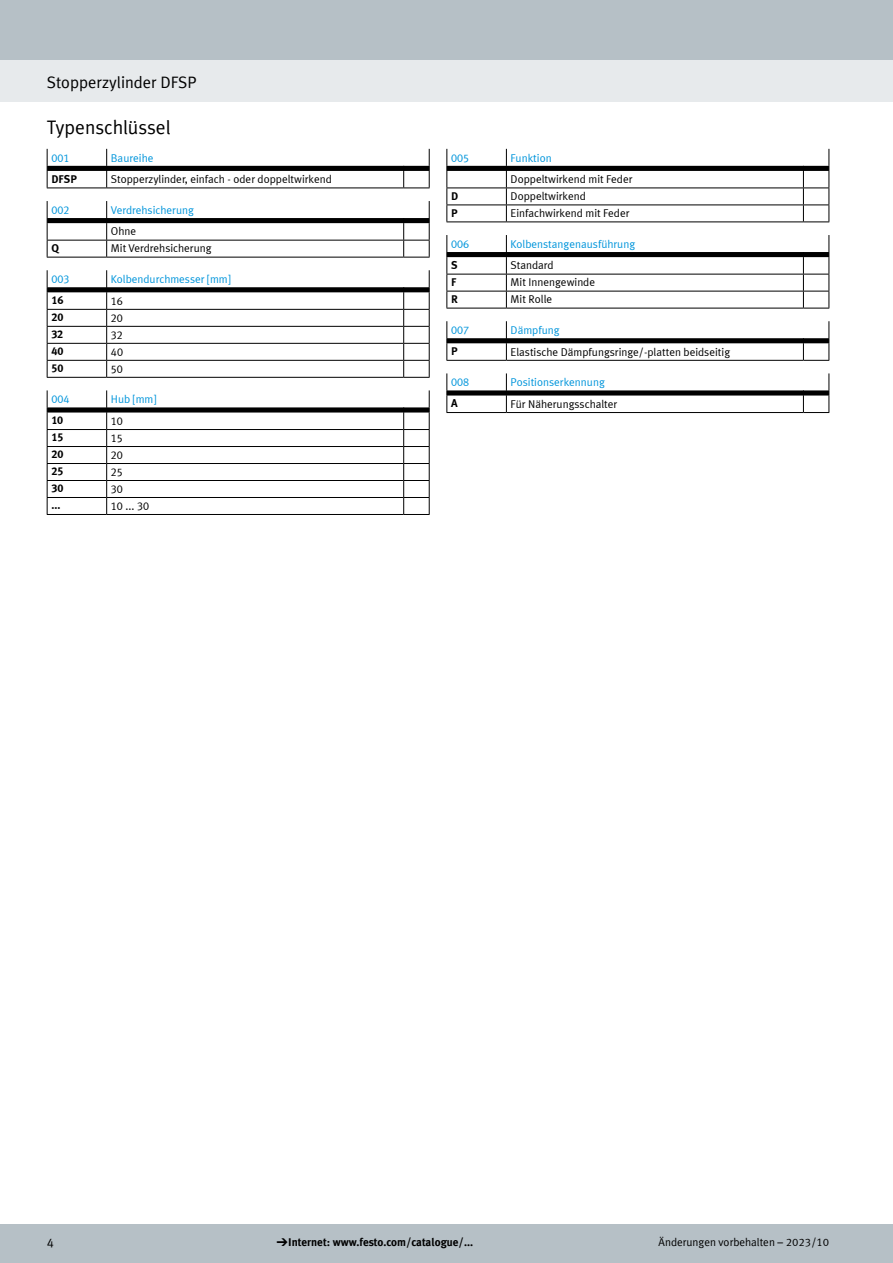
<style>
.page{position:relative;width:893px;height:1263px;background:#fff}
.page>*{position:absolute;margin:0;border:0;box-sizing:border-box;transform-origin:0 0}
.t1{font:19.5px "Festo";color:#000}
.t2{font:16.5px "Festo";color:#000}
.t3{font:12.75px "Festo";color:#000}
.t4{font:11.25px "Meta Plus LF";color:#000}
.t5{font:11.25px "Meta Plus LF";color:#0095db}
.t6{font:700 11.25px "Festo";color:#000}
.t7{font:700 11.25px "Meta Plus LF";color:#000}
.t8{font:11.25px "Festo";color:#000}
.s1{font-family:"Meto Pict 182";font-weight:400}
</style>
<div class="page">
<div style="left:0;top:1225px;width:893px;height:38px;background:#b6c0c6"></div>
<div style="left:0;top:60px;width:893px;height:42px;background:#e7eaec"></div>
<div style="left:0;top:0;width:893px;height:60px;background:#b6c0c6"></div>
<svg style="left:47px;top:149px;width:383px;height:40px"></svg>
<svg style="left:47px;top:201px;width:383px;height:57px"></svg>
<svg style="left:47px;top:270px;width:383px;height:108px"></svg>
<svg style="left:47px;top:390px;width:383px;height:125px"></svg>
<svg style="left:446px;top:149px;width:383px;height:74px"></svg>
<svg style="left:446px;top:235px;width:383px;height:74px"></svg>
<svg style="left:446px;top:321px;width:383px;height:40px"></svg>
<svg style="left:446px;top:373px;width:383px;height:40px"></svg>
<h2 class="t2" style="left:47px;top:70px;width:151px">Stopperzylinder DFSP</h2>
<h1 class="t1" style="left:47px;top:113px;width:125px">Typenschlüssel</h1>
<p class="t5" style="left:51px;top:151px;width:20px">001</p>
<p class="t5" style="left:111px;top:151px;width:44px">Baureihe</p>
<p class="t7" style="left:51px;top:172px;width:27px">DFSP</p>
<p class="t4" style="left:111px;top:173px;width:223px">Stopperzylinder, einfach - oder doppeltwirkend</p>
<p class="t5" style="left:51px;top:203px;width:20px">002</p>
<p class="t5" style="left:111px;top:203px;width:85px">Verdrehsicherung</p>
<p class="t4" style="left:111px;top:225px;width:27px">Ohne</p>
<p class="t7" style="left:51px;top:241px;width:9px">Q</p>
<p class="t4" style="left:111px;top:242px;width:102px">Mit Verdrehsicherung</p>
<p class="t5" style="left:51px;top:272px;width:20px">003</p>
<p class="t5" style="left:111px;top:272px;width:121px">Kolbendurchmesser [mm]</p>
<p class="t7" style="left:51px;top:293px;width:14px">16</p>
<p class="t4" style="left:111px;top:294px;width:14px">16</p>
<p class="t7" style="left:51px;top:310px;width:14px">20</p>
<p class="t4" style="left:111px;top:311px;width:14px">20</p>
<p class="t7" style="left:51px;top:327px;width:13px">32</p>
<p class="t4" style="left:111px;top:328px;width:14px">32</p>
<p class="t7" style="left:51px;top:344px;width:14px">40</p>
<p class="t4" style="left:111px;top:345px;width:14px">40</p>
<p class="t7" style="left:51px;top:361px;width:14px">50</p>
<p class="t4" style="left:111px;top:362px;width:14px">50</p>
<p class="t5" style="left:51px;top:392px;width:20px">004</p>
<p class="t5" style="left:111px;top:392px;width:47px">Hub [mm]</p>
<p class="t7" style="left:51px;top:413px;width:13px">10</p>
<p class="t4" style="left:111px;top:414px;width:14px">10</p>
<p class="t7" style="left:51px;top:430px;width:14px">15</p>
<p class="t4" style="left:111px;top:431px;width:14px">15</p>
<p class="t7" style="left:51px;top:447px;width:14px">20</p>
<p class="t4" style="left:111px;top:448px;width:14px">20</p>
<p class="t7" style="left:51px;top:464px;width:14px">25</p>
<p class="t4" style="left:111px;top:465px;width:14px">25</p>
<p class="t7" style="left:51px;top:481px;width:14px">30</p>
<p class="t4" style="left:111px;top:482px;width:14px">30</p>
<p class="t7" style="left:51px;top:498px;width:11px">...</p>
<p class="t4" style="left:111px;top:499px;width:40px">10 ... 30</p>
<p class="t5" style="left:451px;top:151px;width:20px">005</p>
<p class="t5" style="left:511px;top:151px;width:43px">Funktion</p>
<p class="t4" style="left:511px;top:173px;width:123px">Doppeltwirkend mit Feder</p>
<p class="t7" style="left:451px;top:189px;width:9px">D</p>
<p class="t4" style="left:511px;top:190px;width:77px">Doppeltwirkend</p>
<p class="t7" style="left:451px;top:206px;width:8px">P</p>
<p class="t4" style="left:511px;top:207px;width:120px">Einfachwirkend mit Feder</p>
<p class="t5" style="left:451px;top:237px;width:20px">006</p>
<p class="t5" style="left:511px;top:237px;width:126px">Kolbenstangenausführung</p>
<p class="t7" style="left:451px;top:258px;width:8px">S</p>
<p class="t4" style="left:511px;top:259px;width:45px">Standard</p>
<p class="t7" style="left:451px;top:275px;width:7px">F</p>
<p class="t4" style="left:511px;top:276px;width:86px">Mit Innengewinde</p>
<p class="t7" style="left:451px;top:292px;width:8px">R</p>
<p class="t4" style="left:511px;top:293px;width:43px">Mit Rolle</p>
<p class="t5" style="left:451px;top:323px;width:20px">007</p>
<p class="t5" style="left:511px;top:323px;width:51px">Dämpfung</p>
<p class="t7" style="left:451px;top:344px;width:8px">P</p>
<p class="t4" style="left:511px;top:345px;width:221px">Elastische Dämpfungsringe/-platten beidseitig</p>
<p class="t5" style="left:451px;top:375px;width:20px">008</p>
<p class="t5" style="left:511px;top:375px;width:96px">Positionserkennung</p>
<p class="t7" style="left:451px;top:396px;width:8px">A</p>
<p class="t4" style="left:511px;top:397px;width:108px">Für Näherungsschalter</p>
<p class="t3" style="left:47px;top:1233px;width:9px">4</p>
<p class="t6" style="left:276px;top:1234px;width:198px"><span class="s1">d</span> Internet: www.festo.com/catalogue/...</p>
<p class="t8" style="left:659px;top:1234px;width:172px">Änderungen vorbehalten – 2023/10</p>
</div>
